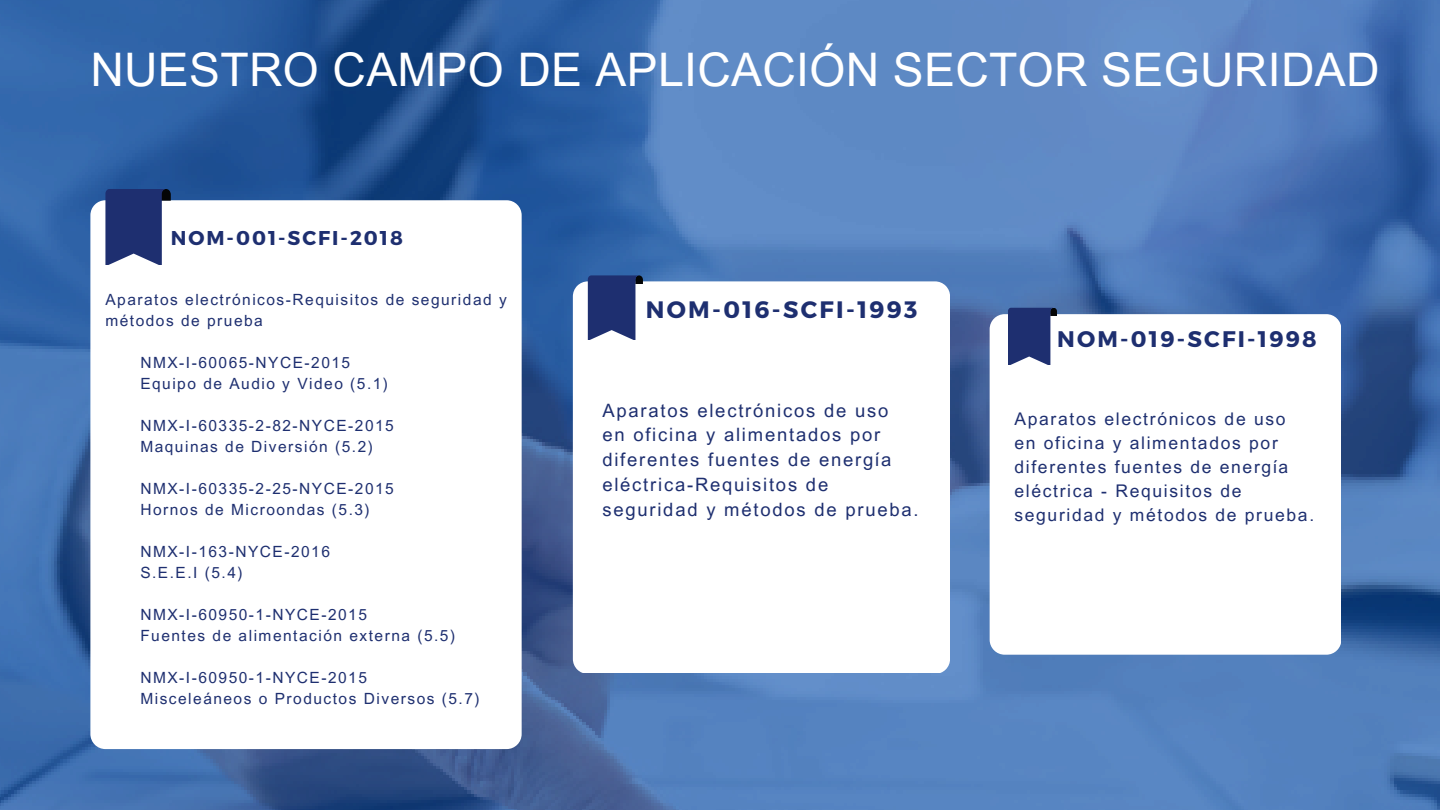
<style>
.page{position:relative;width:1440px;height:810px;background:#fff}
.page>*{position:absolute;margin:0;border:0;box-sizing:border-box;transform-origin:0 0}
.t1{font:46.3px "Arial MT Pro";letter-spacing:.01em;color:#fff}
.t2{font:700 23.8px "Montserrat";letter-spacing:.1em;color:#1e2f70}
.t3{font:700 22.6px "Montserrat";letter-spacing:.1em;color:#1e2f70}
.t4{font:700 20px "Montserrat";letter-spacing:.1em;color:#1e2f70}
.t5{font:18.4px/24.8px "Arial MT Pro";letter-spacing:.1em;color:#1e2f70}
.t6{font:17.5px/24px "Arial MT Pro";letter-spacing:.1em;color:#1e2f70}
.t7{font:15.5px/21px "Arial MT Pro";letter-spacing:.1em;color:#1e2f70}
</style>
<div class="page">
<img style="left:0;top:0;width:1440px;height:810px">
<div style="left:90px;top:200px;width:432px;height:549px;background:#fff;border-radius:15px"></div>
<svg style="left:105px;top:189px;width:66px;height:76px"></svg>
<svg style="left:573px;top:281px;width:377px;height:392px"></svg>
<svg style="left:588px;top:275px;width:55px;height:65px"></svg>
<div style="left:990px;top:314px;width:351px;height:341px;background:#fff;border-radius:15px"></div>
<svg style="left:1008px;top:308px;width:49px;height:57px"></svg>
<p class="t1" style="left:90px;top:53px;width:1291px">NUESTRO CAMPO DE APLICACIÓN SECTOR SEGURIDAD</p>
<p class="t4" style="left:171px;top:225px;width:234px">NOM-001-SCFI-2018</p>
<p class="t7" style="left:105px;top:291px;width:403px">Aparatos electrónicos-Requisitos de seguridad y métodos de prueba</p>
<p class="t7" style="left:140px;top:354px;width:211px">NMX-I-60065-NYCE-2015</p>
<p class="t7" style="left:140px;top:375px;width:249px">Equipo de Audio y Video (5.1)</p>
<p class="t7" style="left:140px;top:417px;width:255px">NMX-I-60335-2-82-NYCE-2015</p>
<p class="t7" style="left:140px;top:438px;width:234px">Maquinas de Diversión (5.2)</p>
<p class="t7" style="left:140px;top:480px;width:255px">NMX-I-60335-2-25-NYCE-2015</p>
<p class="t7" style="left:140px;top:501px;width:231px">Hornos de Microondas (5.3)</p>
<p class="t7" style="left:140px;top:543px;width:191px">NMX-I-163-NYCE-2016<br>S.E.E.I (5.4)</p>
<p class="t7" style="left:140px;top:606px;width:228px">NMX-I-60950-1-NYCE-2015</p>
<p class="t7" style="left:140px;top:627px;width:316px">Fuentes de alimentación externa (5.5)</p>
<h6 class="t7" style="left:140px;top:669px;width:228px">NMX-I-60950-1-NYCE-2015</h6>
<p class="t7" style="left:140px;top:690px;width:341px">Misceleáneos o Productos Diversos (5.7)</p>
<h4 class="t2" style="left:646px;top:294px;width:273px">NOM-016-SCFI-1993</h4>
<p class="t5" style="left:602px;top:400px;width:318px">Aparatos electrónicos de uso<br>en oficina y alimentados por diferentes fuentes de energía eléctrica-Requisitos de seguridad y métodos de prueba.</p>
<h5 class="t3" style="left:1057px;top:324px;width:261px">NOM-019-SCFI-1998</h5>
<p class="t6" style="left:1014px;top:409px;width:301px">Aparatos electrónicos de uso<br>en oficina y alimentados por diferentes fuentes de energía eléctrica - Requisitos de seguridad y métodos de prueba.</p>
</div>
